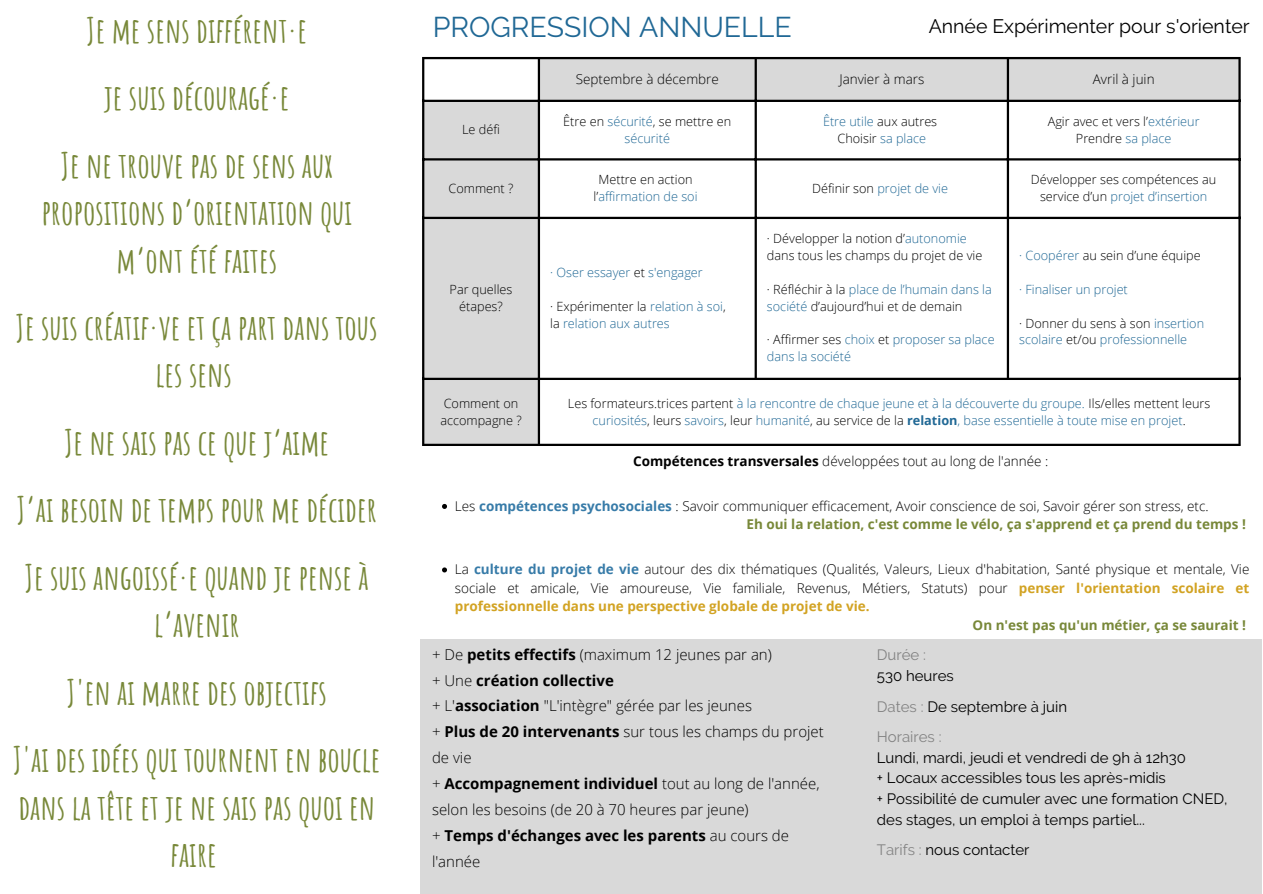
<style>
.page{position:relative;width:1263px;height:894px;background:#fff}
.page>*{position:absolute;margin:0;border:0;box-sizing:border-box;transform-origin:0 0}
.t1{font:700 34.2px/47.2px "Amatic SC";color:#788839;text-align:center}
.t2{font:28.5px "Raleway";color:#206895}
.t3{font:19.5px "Raleway";color:#000}
.t4{font:300 15px/25.8px "Open Sans";color:#000}
.t5{font:15px/20.5px "Raleway";color:#000}
.t6{font:700 15px/25.8px "Open Sans";color:#000}
.t7{font:15px "Raleway";color:#838383}
.t8{font:300 13.5px/18.5px "Open Sans";color:#000;text-align:justify}
.t9{font:700 13.5px "Open Sans";color:#788839}
.t10{font:300 12.75px/17px "Open Sans";color:#206895}
.t11{font:300 12.75px/17px "Open Sans";color:#000;text-align:center}
.s1{color:#206895}
.s2{color:#000}
.s3{font-weight:700}
.s4{font-weight:700;color:#377ba8}
.s5{font-weight:700;color:#d2a323}
.s6{font-weight:300}
.s7{color:#838383}
</style>
<div class="page">
<div style="left:421px;top:639px;width:841px;height:254px;background:#d9d9d9"></div>
<svg style="left:424px;top:59px;width:814px;height:384px"></svg>
<hr style="left:422px;top:59px;width:2px;height:384px;background:#000">
<hr style="left:538px;top:59px;width:2px;height:384px;background:#000">
<hr style="left:755px;top:59px;width:2px;height:318px;background:#000">
<hr style="left:1007px;top:59px;width:2px;height:318px;background:#000">
<hr style="left:1238px;top:59px;width:3px;height:384px;background:#000">
<hr style="left:422px;top:57px;width:819px;height:2px;background:#000">
<hr style="left:422px;top:100px;width:819px;height:2px;background:#000">
<hr style="left:422px;top:158px;width:819px;height:2px;background:#000">
<hr style="left:422px;top:217px;width:819px;height:2px;background:#000">
<hr style="left:422px;top:377px;width:819px;height:3px;background:#000">
<hr style="left:422px;top:443px;width:819px;height:3px;background:#000">
<svg style="left:442px;top:504px;width:5px;height:5px"></svg>
<svg style="left:442px;top:567px;width:5px;height:5px"></svg>
<p class="t1" style="left:87px;top:6px;width:222px">JE ME SENS DIFFÉRENT·E</p>
<p class="t2" style="left:433px;top:10px;width:361px">PROGRESSION ANNUELLE</p>
<p class="t1" style="left:104px;top:74px;width:187px">JE SUIS DÉCOURAGÉ·E</p>
<p class="t1" style="left:41px;top:141px;width:312px">JE NE TROUVE PAS DE SENS AUX<br>PROPOSITIONS D’ORIENTATION QUI<br>M’ONT ÉTÉ FAITES</p>
<p class="t1" style="left:16px;top:303px;width:363px">JE SUIS CRÉATIF·VE ET ÇA PART DANS TOUS<br>LES SENS</p>
<p class="t3" style="left:929px;top:14px;width:323px">Année Expérimenter pour s'orienter</p>
<p class="t8" style="left:576px;top:70px;width:145px">Septembre à décembre</p>
<p class="t8" style="left:839px;top:70px;width:86px">Janvier à mars</p>
<p class="t8" style="left:1093px;top:70px;width:63px">Avril à juin</p>
<p class="t11" style="left:462px;top:121px;width:39px">Le défi</p>
<p class="t11" style="left:563px;top:112px;width:169px">Être en <span class="s1">sécurité</span>, se mettre en <span class="s1">sécurité</span></p>
<p class="t10" style="left:823px;top:112px;width:116px">Être utile <span class="s2">aux autres</span></p>
<p class="t11" style="left:1048px;top:112px;width:153px">Agir avec et vers l’<span class="s1">extérieur</span></p>
<p class="t11" style="left:1076px;top:129px;width:97px">Prendre <span class="s1">sa place</span></p>
<p class="t11" style="left:837px;top:129px;width:90px">Choisir <span class="s1">sa place</span></p>
<p class="t10" style="left:812px;top:179px;width:137px"><span class="s2">Définir son</span> projet de vie</p>
<p class="t11" style="left:1031px;top:171px;width:187px">Développer ses compétences au service d’un <span class="s1">projet d’insertion</span></p>
<p class="t11" style="left:599px;top:171px;width:95px">Mettre en action</p>
<p class="t10" style="left:594px;top:188px;width:105px"><span class="s2">l’</span>affirmation de soi</p>
<p class="t11" style="left:449px;top:179px;width:66px">Comment ?</p>
<p class="t11" style="left:767px;top:229px;width:217px;text-align:left">· Développer la notion d’<span class="s1">autonomie </span>dans tous les champs du projet de vie</p>
<p class="t11" style="left:767px;top:280px;width:226px;text-align:left">· Réfléchir à la <span class="s1">place de l’humain dans la société</span> d’aujourd’hui et de demain</p>
<p class="t10" style="left:767px;top:331px;width:229px"><span class="s2">· Affirmer ses</span> choix <span class="s2">et</span> proposer sa place dans la société</p>
<p class="t11" style="left:1019px;top:246px;width:183px"><span class="s1">· Coopérer</span> au sein d’une équipe</p>
<p class="t10" style="left:1019px;top:280px;width:110px">· Finaliser un projet</p>
<p class="t10" style="left:1019px;top:314px;width:186px"><span class="s2">· Donner du sens à son</span> insertion scolaire <span class="s2">et/ou</span> professionnelle</p>
<p class="t10" style="left:550px;top:263px;width:154px">· Oser essayer <span class="s2">et</span> s'engager</p>
<p class="t11" style="left:550px;top:297px;width:177px">· Expérimenter la <span class="s1">relation à soi</span>,</p>
<p class="t10" style="left:550px;top:314px;width:121px"><span class="s2">la</span> relation aux autres</p>
<p class="t11" style="left:450px;top:280px;width:64px">Par quelles étapes?</p>
<p class="t1" style="left:64px;top:418px;width:266px">JE NE SAIS PAS CE QUE J’AIME</p>
<p class="t1" style="left:17px;top:485px;width:362px">J’AI BESOIN DE TEMPS POUR ME DÉCIDER</p>
<p class="t1" style="left:25px;top:553px;width:345px">JE SUIS ANGOISSÉ·E QUAND JE PENSE À<br>L’AVENIR</p>
<p class="t1" style="left:67px;top:667px;width:262px">J'EN AI MARRE DES OBJECTIFS</p>
<p class="t1" style="left:13px;top:735px;width:369px">J'AI DES IDÉES QUI TOURNENT EN BOUCLE<br>DANS LA TÊTE ET JE NE SAIS PAS QUOI EN<br>FAIRE</p>
<p class="t11" style="left:440px;top:394px;width:83px;text-align:left">Comment on accompagne ?</p>
<p class="t10" style="left:568px;top:394px;width:644px;text-align:center"><span class="s2">Les formateurs.trices partent</span> à la rencontre de chaque jeune et à la découverte du groupe. <span class="s2">Ils/elles mettent leurs </span>curiosités<span class="s2">, leurs</span> savoirs<span class="s2">, leur</span> humanité<span class="s2">, au service de la</span> <span class="s3">relation</span>, base essentielle à toute mise en projet<span class="s2">.</span></p>
<p class="t8" style="left:633px;top:451px;width:417px"><span class="s3">Compétences transversales</span> développées tout au long de l'année :</p>
<p class="t8" style="left:455px;top:496px;width:755px">Les <span class="s4">compétences psychosociales</span> : Savoir communiquer efficacement, Avoir conscience de soi, Savoir gérer son stress, etc.</p>
<p class="t9" style="left:746px;top:515px;width:501px">Eh oui la relation, c'est comme le vélo, ça s'apprend et ça prend du temps !</p>
<p class="t8" style="left:455px;top:560px;width:796px">La <span class="s4">culture du projet de vie</span> autour des dix thématiques (Qualités, Valeurs, Lieux d'habitation, Santé physique et mentale, Vie sociale et amicale, Vie amoureuse, Vie familiale, Revenus, Métiers, Statuts) pour <span class="s5">penser l'orientation scolaire et professionnelle dans une perspective globale de projet de vie.</span></p>
<p class="t4" style="left:432px;top:640px;width:341px">+ De <span class="s3">petits effectifs</span> (maximum 12 jeunes par an)</p>
<p class="t6" style="left:432px;top:666px;width:183px"><span class="s6">+ Une</span> création collective</p>
<p class="t4" style="left:432px;top:692px;width:321px">+ L'<span class="s3">association</span> "L'intègre" gérée par les jeunes</p>
<p class="t4" style="left:432px;top:718px;width:393px">+ <span class="s3">Plus de 20 intervenants</span> sur tous les champs du projet de vie</p>
<p class="t4" style="left:432px;top:770px;width:389px">+ <span class="s3">Accompagnement individuel</span> tout au long de l'année, selon les besoins (de 20 à 70 heures par jeune)</p>
<p class="t6" style="left:432px;top:821px;width:358px"><span class="s6">+</span> Temps d'échanges avec les parents <span class="s6">au cours de l'année</span></p>
<p class="t9" style="left:973px;top:615px;width:275px">On n'est pas qu'un métier, ça se saurait !</p>
<p class="t7" style="left:877px;top:646px;width:51px">Durée :</p>
<p class="t5" style="left:877px;top:665px;width:78px">530 heures</p>
<p class="t5" style="left:877px;top:695px;width:192px"><span class="s7">Dates :</span> De septembre à juin</p>
<p class="t7" style="left:877px;top:727px;width:66px">Horaires :</p>
<p class="t5" style="left:877px;top:747px;width:311px">Lundi, mardi, jeudi et vendredi de 9h à 12h30</p>
<p class="t5" style="left:877px;top:767px;width:291px">+ Locaux accessibles tous les après-midis</p>
<p class="t5" style="left:877px;top:788px;width:352px">+ Possibilité de cumuler avec une formation CNED, des stages, un emploi à temps partiel...</p>
<p class="t5" style="left:877px;top:839px;width:154px"><span class="s7">Tarifs :</span> nous contacter</p>
</div>
